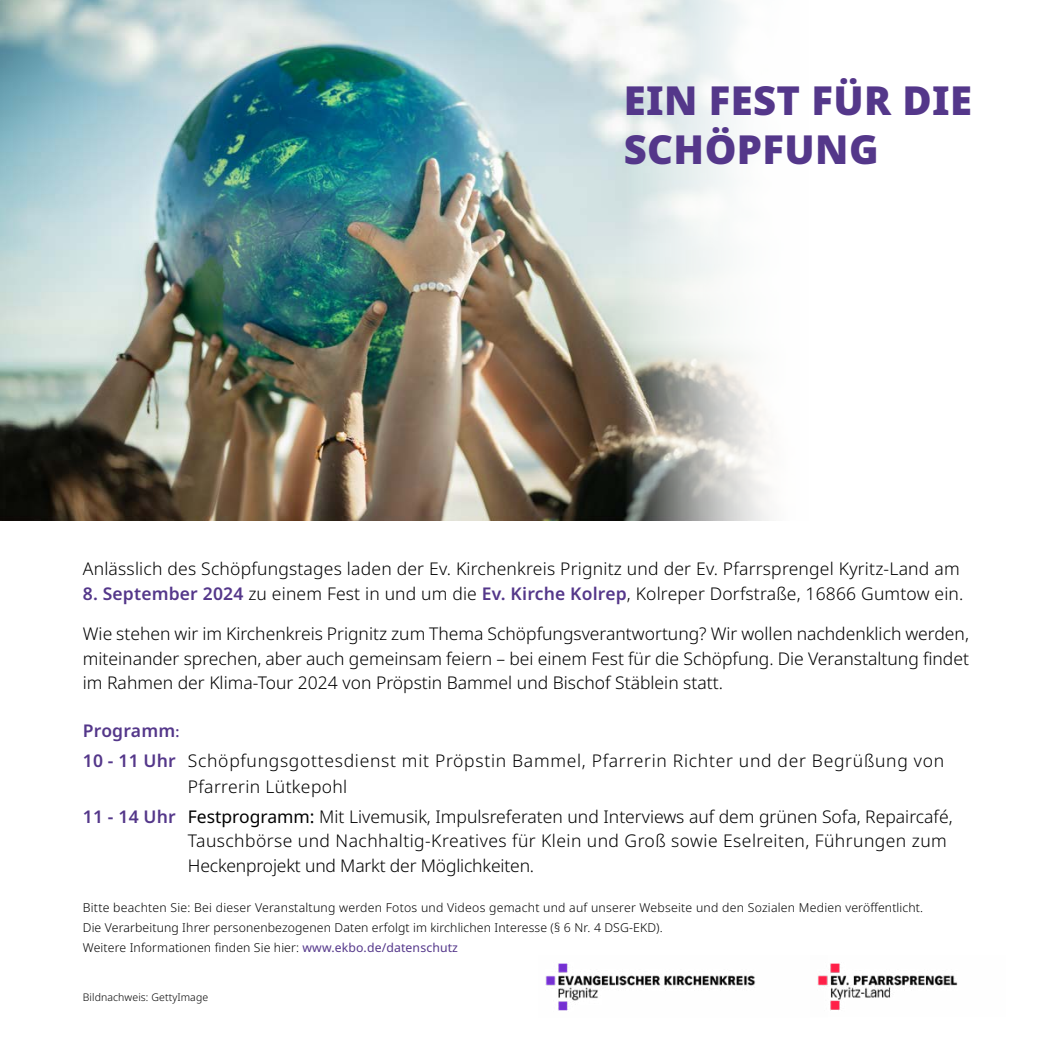
<style>
.page{position:relative;width:1042px;height:1042px;background:#fff}
.page>*{position:absolute;margin:0;border:0;box-sizing:border-box;transform-origin:0 0}
.t1{font:900 40.07px "Noto Sans";letter-spacing:.01em;color:#54378a}
.t2{font:300 17.5px/24.5px "Noto Sans";letter-spacing:.01em;color:#000;text-align:justify}
.t3{font:300 17.5px "Noto Sans";letter-spacing:.04em;color:#000}
.t4{font:600 17.5px "Noto Sans";letter-spacing:.01em;color:#54378a}
.t5{font:300 12.25px "Noto Sans";letter-spacing:.01em;color:#000}
.t6{font:300 10.5px "Noto Sans";letter-spacing:.01em;color:#000}
.s1{font-weight:600;color:#54378a}
.s2{font-size:14.35px}
.s3{font-weight:400}
.s4{font-weight:400;color:#54378a}
</style>
<div class="page">
<img style="left:545px;top:963px;width:211px;height:48px">
<img style="left:817px;top:963px;width:141px;height:48px">
<img style="left:0;top:0;width:770px;height:521px">
<p class="t1" style="left:624px;top:70px;width:350px">EIN FEST FÜR DIE</p>
<p class="t1" style="left:624px;top:119px;width:256px">SCHÖPFUNG</p>
<p class="t2" style="left:83px;top:557px;width:878px">Anlässlich des Schöpfungstages laden der Ev. Kirchenkreis Prignitz und der Ev. Pfarrsprengel Kyritz-Land am</p>
<p class="t2" style="left:83px;top:582px;width:882px"><span class="s1">8. September 2024</span> zu einem Fest in und um die <span class="s1">Ev. Kirche Kolrep</span>, Kolreper Dorfstraße, 16866 Gumtow ein.</p>
<p class="t2" style="left:83px;top:622px;width:887px">Wie stehen wir im Kirchenkreis Prignitz zum Thema Schöpfungsverantwortung? Wir wollen nachdenklich werden, miteinander sprechen, aber auch gemeinsam feiern – bei einem Fest für die Schöpfung. Die Veranstaltung findet im Rahmen der Klima-Tour 2024 von Pröpstin Bammel und Bischof Stäblein statt.</p>
<p class="t4" style="left:83px;top:718px;width:98px">Programm<span class="s2">:</span></p>
<p class="t3" style="left:83px;top:748px;width:863px"><span class="s1">10 - 11 Uhr</span> Schöpfungsgottesdienst mit Pröpstin Bammel, Pfarrerin Richter und der Begrüßung von</p>
<p class="t2" style="left:188px;top:775px;width:161px">Pfarrerin Lütkepohl</p>
<p class="t2" style="left:188px;top:804px;width:766px;text-align:left;text-indent:-105px"><span class="s1">11 - 14 Uhr</span> <span class="s3">Festprogramm:</span> Mit Livemusik, Impulsreferaten und Interviews auf dem grünen Sofa, Repaircafé,<br>Tauschbörse und Nachhaltig-Kreatives für Klein und Groß sowie Eselreiten, Führungen zum<br>Heckenprojekt und Markt der Möglichkeiten.</p>
<p class="t5" style="left:83px;top:899px;width:842px">Bitte beachten Sie: Bei dieser Veranstaltung werden Fotos und Videos gemacht und auf unserer Webseite und den Sozialen Medien veröffentlicht.</p>
<p class="t5" style="left:83px;top:919px;width:581px">Die Verarbeitung Ihrer personenbezogenen Daten erfolgt im kirchlichen Interesse (§ 6 Nr. 4 DSG-EKD).</p>
<p class="t5" style="left:83px;top:938px;width:377px">Weitere Informationen finden Sie hier: <span class="s4">www.ekbo.de/datenschutz</span></p>
<p class="t6" style="left:83px;top:990px;width:127px">Bildnachweis: GettyImage</p>
</div>
